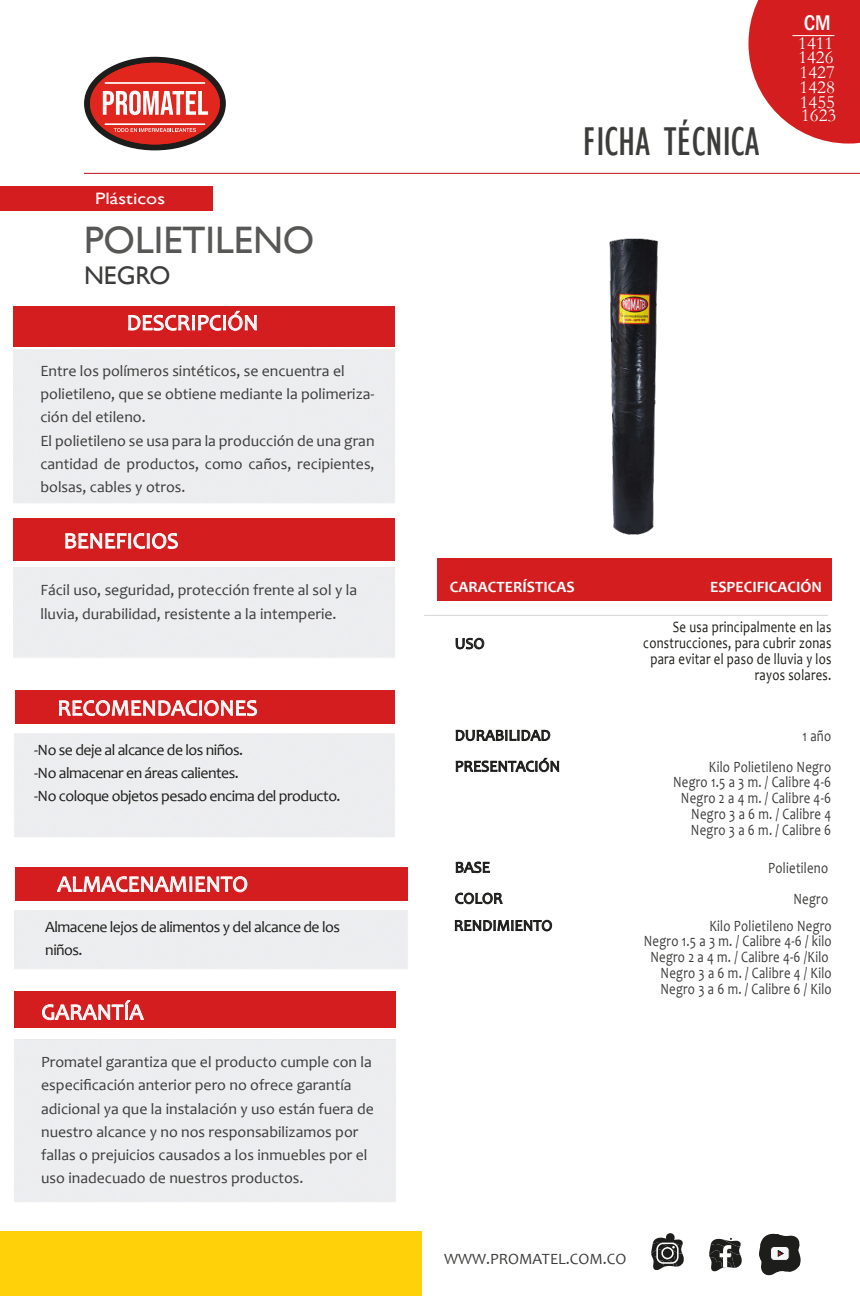
<style>
.page{position:relative;width:860px;height:1296px;background:#fff}
.page>*{position:absolute;margin:0;border:0;box-sizing:border-box;transform-origin:0 0}
.t1{font:condensed 41.25px "Gill Sans";color:#3c3c3b}
.t2{font:38.25px "Gill Sans";color:#575756}
.t3{font:25.5px "Gill Sans";color:#3c3c3b}
.t4{font:22.5px "Candara";color:#fff}
.t5{font:500 condensed 21.75px "Franklin Gothic";color:#fff}
.t6{font:18.75px/14px "Garamond";color:#fff;text-align:justify}
.t7{font:16.5px "Gill Sans";color:#fff;scale:1.22 1}
.t8{font:15.75px/23.2px "Candara";color:#3c3c3b}
.t9{font:15.75px/15.8px "Candara";letter-spacing:.02em;color:#3c3c3b;text-align:right;scale:.81 1}
.t10{font:15.75px/23.2px "Candara";letter-spacing:-.035em;color:#1d1d1b}
.t11{font:15.75px/15.8px "Candara";letter-spacing:.02em;color:#1d1d1b;text-align:right;scale:.81 1}
.t12{font:15.75px/31px "Candara";color:#1d1d1b}
.t13{font:700 15.75px "Candara";color:#fff}
.t14{font:15.75px "Candara";color:#3c3c3b;scale:.81 1}
</style>
<div class="page">
<div style="left:14px;top:991px;width:381px;height:37px;background:#d41d1f"></div>
<div style="left:15px;top:690px;width:379px;height:34px;background:#d41d1f"></div>
<div style="left:14px;top:306px;width:380px;height:41px;background:#d41d1f"></div>
<div style="left:437px;top:557px;width:394px;height:43px;background:#d41d1f"></div>
<img style="left:14px;top:1012px;width:382px;height:190px">
<svg style="left:42px;top:1000px;width:102px;height:20px"></svg>
<hr style="left:84px;top:173px;width:776px;height:1px;background:#be1622">
<svg style="left:748px;top:0;width:112px;height:143px;background:#da3d3f"></svg>
<hr style="left:792px;top:35px;width:42px;height:1px;background:#fff">
<div style="left:0;top:186px;width:212px;height:24px;background:#d41d1f"></div>
<img style="left:13px;top:323px;width:382px;height:207px">
<svg style="left:128px;top:310px;width:129px;height:21px"></svg>
<hr style="left:424px;top:615px;width:403px;height:1px;background:#575756">
<svg style="left:455px;top:637px;width:29px;height:12px"></svg>
<svg style="left:455px;top:729px;width:95px;height:12px"></svg>
<svg style="left:455px;top:757px;width:104px;height:15px"></svg>
<svg style="left:651px;top:1233px;width:33px;height:37px"></svg>
<svg style="left:709px;top:1237px;width:33px;height:34px"></svg>
<svg style="left:759px;top:1233px;width:42px;height:42px"></svg>
<div style="left:14px;top:518px;width:380px;height:43px;background:#d41d1f"></div>
<img style="left:13px;top:541px;width:382px;height:117px">
<svg style="left:65px;top:533px;width:113px;height:16px"></svg>
<div style="left:15px;top:867px;width:392px;height:34px;background:#d41d1f"></div>
<img style="left:14px;top:883px;width:394px;height:112px">
<svg style="left:455px;top:861px;width:35px;height:12px"></svg>
<svg style="left:455px;top:892px;width:48px;height:12px"></svg>
<svg style="left:57px;top:876px;width:190px;height:16px"></svg>
<img style="left:14px;top:706px;width:381px;height:131px">
<svg style="left:59px;top:700px;width:198px;height:16px"></svg>
<div style="left:0;top:1231px;width:422px;height:64px;background:#ffd108"></div>
<img style="left:609px;top:238px;width:49px;height:297px">
<svg style="left:454px;top:919px;width:98px;height:12px"></svg>
<svg style="left:84px;top:57px;width:142px;height:93px"></svg>
<p class="t7" style="left:95px;top:189px;width:59px">Plásticos</p>
<h2 class="t2" style="left:84px;top:218px;width:232px">POLIETILENO</h2>
<h3 class="t3" style="left:84px;top:261px;width:88px">NEGRO</h3>
<h3 class="t4" style="left:127px;top:308px;width:133px">DESCRIPCIÓN</h3>
<p class="t8" style="left:40px;top:359px;width:335px">Entre los polímeros sintéticos, se encuentra el polietileno, que se obtiene mediante la polimeriza&shy;ción del etileno.<br>El polietileno se usa para la producción de una gran cantidad de productos, como caños, recipientes, bolsas, cables y otros.</p>
<h3 class="t4" style="left:64px;top:526px;width:116px">BENEFICIOS</h3>
<p class="t8" style="left:40px;top:578px;width:318px">Fácil uso, seguridad, protección frente al sol y la lluvia, durabilidad, resistente a la intemperie.</p>
<h3 class="t4" style="left:57px;top:694px;width:202px">RECOMENDACIONES</h3>
<p class="t10" style="left:34px;top:737px;width:308px">-No se deje al alcance de los niños.<br>-No almacenar en áreas calientes.<br>-No coloque objetos pesado encima del producto.</p>
<h3 class="t4" style="left:57px;top:870px;width:192px">ALMACENAMIENTO</h3>
<p class="t10" style="left:45px;top:914px;width:296px">Almacene lejos de alimentos y del alcance de los niños.</p>
<h3 class="t4" style="left:41px;top:998px;width:103px">GARANTÍA</h3>
<p class="t8" style="left:41px;top:1050px;width:334px">Promatel garantiza que el producto cumple con la especificación anterior pero no ofrece garantía adicional ya que la instalación y uso están fuera de nuestro alcance y no nos responsabilizamos por fallas o prejuicios causados a los inmuebles por el uso inadecuado de nuestros productos.</p>
<h1 class="t1" style="left:583px;top:117px;width:178px">FICHA TÉCNICA</h1>
<h3 class="t5" style="left:803px;top:9px;width:29px">CM</h3>
<p class="t6" style="left:798px;top:50px;width:37px">1426</p>
<p class="t6" style="left:798px;top:36px;width:37px">1411</p>
<p class="t6" style="left:799px;top:80px;width:38px">1428<br>1455<br>1623</p>
<p class="t6" style="left:799px;top:65px;width:37px">1427</p>
<p class="t13" style="left:450px;top:577px;width:126px">CARACTERÍSTICAS</p>
<p class="t13" style="left:710px;top:577px;width:113px">ESPECIFICACIÓN</p>
<p class="t12" style="left:455px;top:627px;width:31px">USO</p>
<p class="t11" style="left:643px;top:619px;width:234px">Se usa principalmente en las construcciones, para cubrir zonas para evitar el paso de lluvia y los rayos solares.</p>
<p class="t12" style="left:455px;top:719px;width:97px">DURABILIDAD</p>
<p class="t9" style="left:709px;top:720px;width:152px;line-height:31px">1 año<br>Kilo Polietileno Negro</p>
<p class="t9" style="left:673px;top:774px;width:197px">Negro 1.5 a 3 m. / Calibre 4-6<br>Negro 2 a 4 m. / Calibre 4-6<br>Negro 3 a 6 m. / Calibre 4<br>Negro 3 a 6 m. / Calibre 6</p>
<p class="t12" style="left:455px;top:750px;width:107px">PRESENTACIÓN</p>
<p class="t12" style="left:455px;top:851px;width:49px">BASE<br>COLOR</p>
<p class="t9" style="left:768px;top:859px;width:75px">Polietileno</p>
<p class="t14" style="left:793px;top:888px;width:44px">Negro</p>
<p class="t12" style="left:454px;top:909px;width:100px">RENDIMIENTO</p>
<p class="t9" style="left:643px;top:917px;width:233px">Kilo Polietileno Negro<br>Negro 1.5 a 3 m. / Calibre 4-6 / kilo<br>Negro 2 a 4 m. / Calibre 4-6 /Kilo<br>Negro 3 a 6 m. / Calibre 4 / Kilo<br>Negro 3 a 6 m. / Calibre 6 / Kilo</p>
<p class="t8" style="left:444px;top:1247px;width:184px">WWW.PROMATEL.COM.CO</p>
</div>
